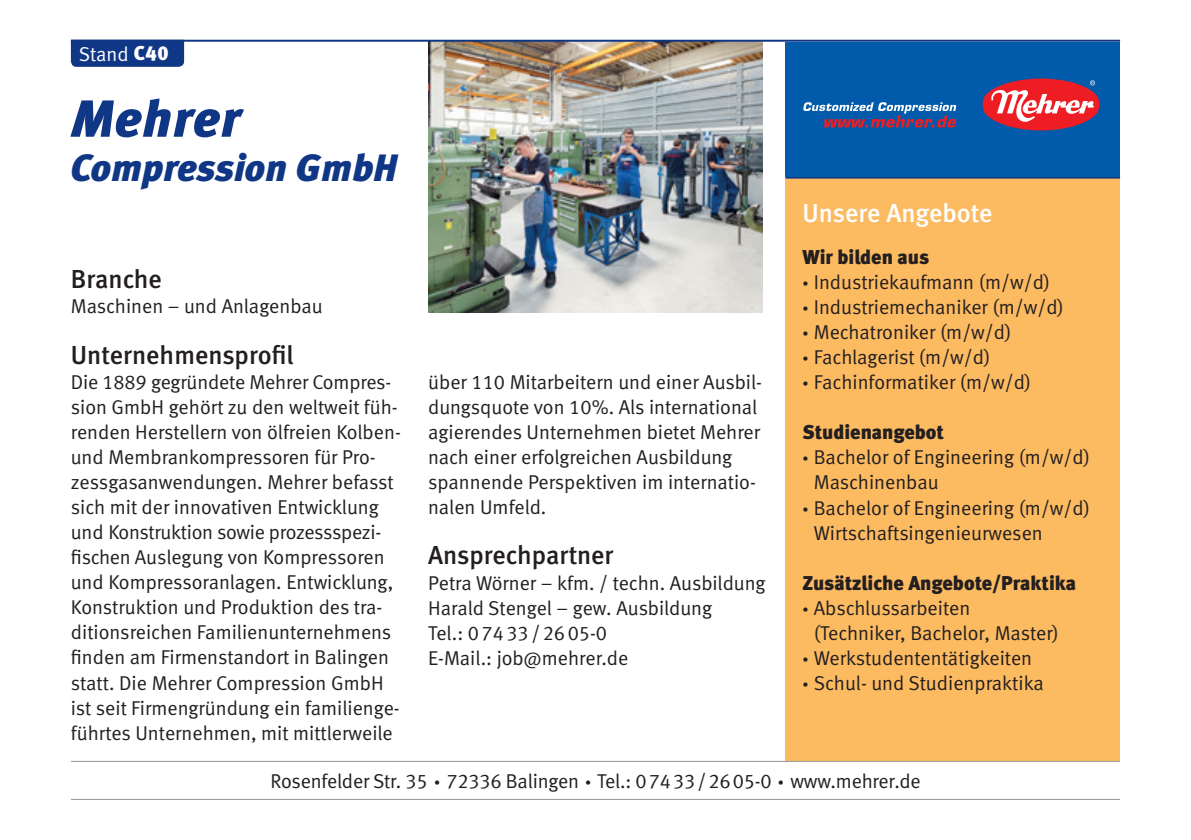
<style>
.page{position:relative;width:1191px;height:840px;background:#fff}
.page>*{position:absolute;margin:0;border:0;box-sizing:border-box;transform-origin:0 0}
.t1{font:italic 52px "Meta Black LF";letter-spacing:.015em;color:#103785}
.t2{font:italic 38px "Meta Black LF";color:#103785}
.t3{font:26px "Meta Medium LF";color:#231f20}
.t4{font:26px "Meta Medium LF";letter-spacing:-.005em;color:#fff}
.t5{font:20px/25px "Meta Normal LF";color:#231f20}
.t6{font:20px "Meta Black LF";color:#231f20}
.t7{font:20px "Meta Normal LF";color:#fff}
.s1{font-family:"Meta Black LF"}
</style>
<div class="page">
<div style="left:785px;top:178px;width:335px;height:582px;background:#fcba61"></div>
<img style="left:428px;top:42px;width:335px;height:270px">
<div style="left:71px;top:42px;width:113px;height:25px;background:#103785"></div>
<hr style="left:71px;top:40px;width:1049px;height:2px;background:#103785">
<hr style="left:71px;top:760px;width:1049px;height:1px;background:#939598">
<hr style="left:71px;top:798px;width:1049px;height:1px;background:#939598">
<hr style="left:785px;top:176px;width:335px;height:2px;background:#103785">
<div style="left:785px;top:42px;width:335px;height:134px;background:#015aaa"></div>
<svg style="left:982px;top:78px;width:117px;height:52px"></svg>
<svg style="left:803px;top:102px;width:153px;height:25px"></svg>
<p class="t7" style="left:79px;top:42px;width:91px">Stand <span class="s1">C40</span></p>
<h1 class="t1" style="left:71px;top:87px;width:171px">Mehrer</h1>
<h2 class="t2" style="left:71px;top:144px;width:328px">Compression GmbH</h2>
<h3 class="t3" style="left:71px;top:263px;width:93px">Branche</h3>
<p class="t5" style="left:71px;top:293px;width:253px">Maschinen – und Anlagenbau</p>
<h3 class="t3" style="left:71px;top:340px;width:224px">Unternehmensprofil</h3>
<p class="t5" style="left:71px;top:369px;width:331px">Die 1889 gegründete Mehrer Compres&shy;sion GmbH gehört zu den weltweit füh&shy;renden Herstellern von ölfreien Kolben&shy;und Membrankompressoren für Pro&shy;zessgasanwendungen. Mehrer befasst sich mit der innovativen Entwicklung und Konstruktion sowie prozessspezi&shy;fischen Auslegung von Kompressoren und Kompressoranlagen. Entwicklung, Konstruktion und Produktion des tra&shy;ditionsreichen Familienunternehmens finden am Firmenstandort in Balingen statt. Die Mehrer Compression GmbH ist seit Firmengründung ein familienge&shy;führtes Unternehmen, mit mittlerweile</p>
<p class="t5" style="left:428px;top:369px;width:335px">über 110 Mitarbeitern und einer Ausbil&shy;dungsquote von 10%. Als international agierendes Unternehmen bietet Mehrer nach einer erfolgreichen Ausbildung spannende Perspektiven im internatio&shy;nalen Umfeld.</p>
<h3 class="t3" style="left:428px;top:540px;width:187px">Ansprechpartner</h3>
<p class="t5" style="left:428px;top:569px;width:339px">Petra Wörner – kfm. / techn. Ausbildung<br>Harald Stengel – gew. Ausbildung<br>Tel.: 07433/2605-0<br>E-Mail.: job@mehrer.de</p>
<h3 class="t4" style="left:802px;top:197px;width:192px">Unsere Angebote</h3>
<p class="t6" style="left:802px;top:245px;width:128px">Wir bilden aus</p>
<p class="t5" style="left:802px;top:269px;width:263px"><span class="s1">·</span> Industriekaufmann (m/w/d)<br><span class="s1">·</span> Industriemechaniker (m/w/d) <span class="s1">·</span> Mechatroniker (m/w/d)<br><span class="s1">·</span> Fachlagerist (m/w/d)<br><span class="s1">·</span> Fachinformatiker (m/w/d)</p>
<p class="t6" style="left:802px;top:420px;width:143px">Studienangebot</p>
<p class="t5" style="left:802px;top:444px;width:289px"><span class="s1">·</span> Bachelor of Engineering (m/w/d)</p>
<p class="t5" style="left:814px;top:469px;width:126px">Maschinenbau</p>
<p class="t5" style="left:802px;top:494px;width:289px"><span class="s1">·</span> Bachelor of Engineering (m/w/d)</p>
<p class="t5" style="left:814px;top:519px;width:230px">Wirtschaftsingenieurwesen</p>
<p class="t6" style="left:802px;top:570px;width:275px">Zusätzliche Angebote/Praktika</p>
<p class="t5" style="left:802px;top:594px;width:169px"><span class="s1">·</span> Abschlussarbeiten</p>
<p class="t5" style="left:814px;top:619px;width:246px">(Techniker, Bachelor, Master)</p>
<p class="t5" style="left:802px;top:644px;width:231px"><span class="s1">·</span> Werkstudententätigkeiten</p>
<p class="t5" style="left:802px;top:669px;width:243px"><span class="s1">·</span> Schul- und Studienpraktika</p>
<p class="t5" style="left:270px;top:768px;width:651px">Rosenfelder Str. 35 <span class="s1">·</span> 72336 Balingen <span class="s1">·</span> Tel.: 07433/2605-0 <span class="s1">·</span> www.mehrer.de</p>
</div>
